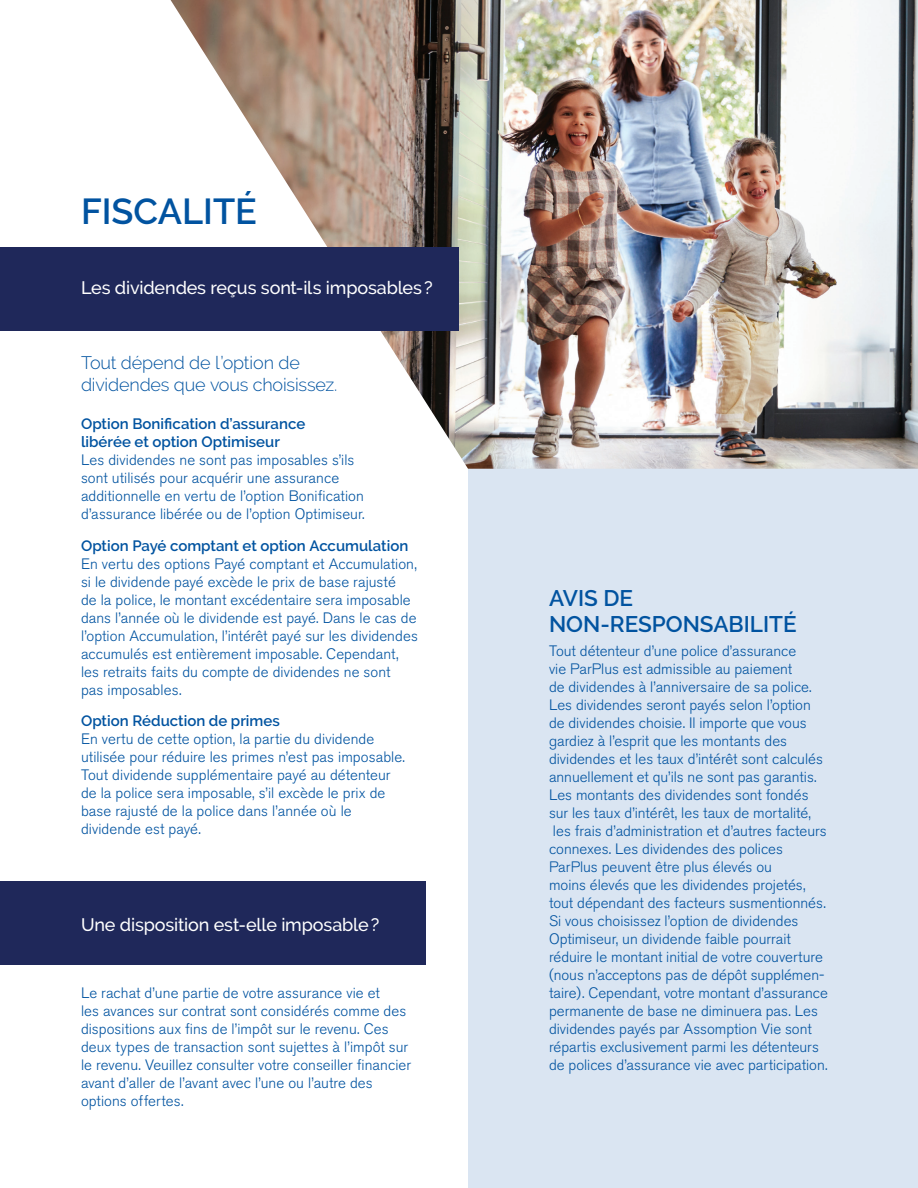
<style>
.page{position:relative;width:918px;height:1188px;background:#fff}
.page>*{position:absolute;margin:0;border:0;box-sizing:border-box;transform-origin:0 0}
.t1{font:600 36px "Raleway";color:#0153a0}
.t2{font:600 22.5px/25.5px "Raleway";color:#0153a0}
.t3{font:500 18px "Raleway";letter-spacing:-.01em;color:#fff}
.t4{font:300 18px/21.6px "Raleway";letter-spacing:-.01em;color:#0153a0}
.t5{font:300 15px/18px "Akzidenz Grotesk BE";color:#0153a0}
.t6{font:600 15px/18px "Raleway";color:#0153a0}
</style>
<div class="page">
<div style="left:0;top:881px;width:426px;height:83px;background:#1f285a"></div>
<div style="left:468px;top:469px;width:450px;height:719px;background:#dae5f2"></div>
<img style="left:171px;top:0;width:747px;height:469px">
<div style="left:0;top:247px;width:459px;height:84px;background:#1f285a"></div>
<h1 class="t1" style="left:81px;top:190px;width:177px">FISCALITÉ</h1>
<p class="t3" style="left:81px;top:278px;width:353px">Les dividendes reçus sont-ils imposables?</p>
<p class="t4" style="left:81px;top:352px;width:258px">Tout dépend de l’option de dividendes que vous choisissez.</p>
<p class="t6" style="left:81px;top:415px;width:226px">Option Bonification d’assurance libérée et option Optimiseur</p>
<p class="t5" style="left:81px;top:451px;width:285px">Les dividendes ne sont pas imposables s’ils sont utilisés pour acquérir une assurance additionnelle en vertu de l’option Bonification d’assurance libérée ou de l’option Optimiseur.</p>
<p class="t6" style="left:81px;top:536px;width:329px">Option Payé comptant et option Accumulation</p>
<p class="t5" style="left:81px;top:555px;width:338px">En vertu des options Payé comptant et Accumulation, si le dividende payé excède le prix de base rajusté<br>de la police, le montant excédentaire sera imposable dans l’année où le dividende est payé. Dans le cas de l’option Accumulation, l’intérêt payé sur les dividendes accumulés est entièrement imposable. Cependant, les retraits faits du compte de dividendes ne sont<br>pas imposables.</p>
<p class="t6" style="left:81px;top:712px;width:200px">Option Réduction de primes</p>
<p class="t5" style="left:81px;top:730px;width:326px">En vertu de cette option, la partie du dividende utilisée pour réduire les primes n’est pas imposable.<br>Tout dividende supplémentaire payé au détenteur de la police sera imposable, s’il excède le prix de base rajusté de la police dans l’année où le dividende est payé.</p>
<p class="t3" style="left:81px;top:914px;width:300px">Une disposition est-elle imposable?</p>
<p class="t5" style="left:81px;top:984px;width:332px">Le rachat d’une partie de votre assurance vie et<br>les avances sur contrat sont considérés comme des dispositions aux fins de l’impôt sur le revenu. Ces deux types de transaction sont sujettes à l’impôt sur le revenu. Veuillez consulter votre conseiller financier avant d’aller de l’avant avec l’une ou l’autre des options offertes.</p>
<h2 class="t2" style="left:549px;top:585px;width:249px">AVIS DE<br>NON-RESPONSABILITÉ</h2>
<p class="t5" style="left:549px;top:642px;width:280px">Tout détenteur d’une police d’assurance<br>vie ParPlus est admissible au paiement<br>de dividendes à l’anniversaire de sa police.<br>Les dividendes seront payés selon l’option de dividendes choisie. Il importe que vous gardiez à l’esprit que les montants des dividendes et les taux d’intérêt sont calculés annuellement et qu’ils ne sont pas garantis.<br>Les montants des dividendes sont fondés sur les taux d’intérêt, les taux de mortalité, les frais d’administration et d’autres facteurs connexes. Les dividendes des polices ParPlus peuvent être plus élevés ou<br>moins élevés que les dividendes projetés, tout dépendant des facteurs susmentionnés.<br>Si vous choisissez l’option de dividendes Optimiseur, un dividende faible pourrait réduire le montant initial de votre couverture (nous n’acceptons pas de dépôt supplémen&shy;taire). Cependant, votre montant d’assurance permanente de base ne diminuera pas. Les dividendes payés par Assomption Vie sont répartis exclusivement parmi les détenteurs de polices d’assurance vie avec participation.</p>
</div>
